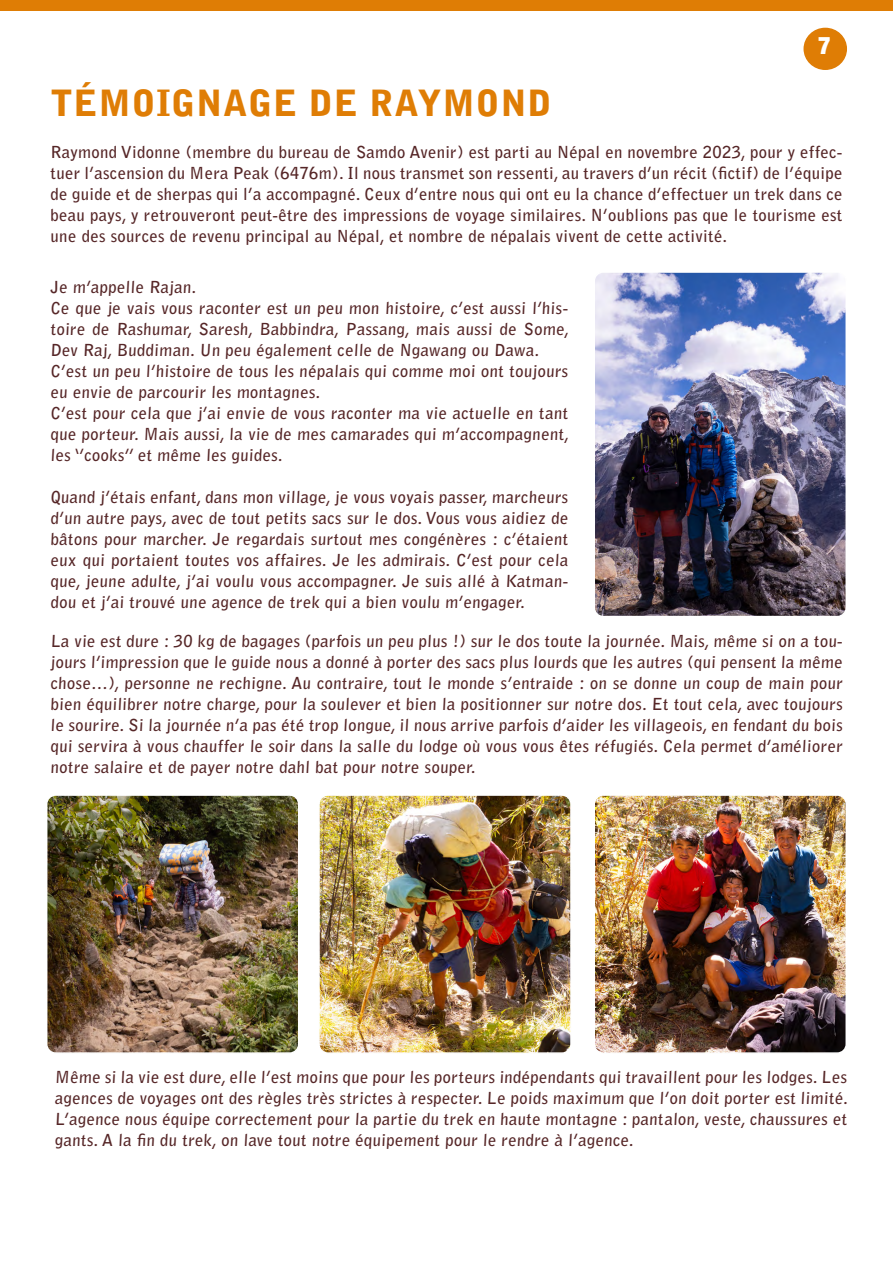
<style>
.page{position:relative;width:893px;height:1263px;background:#fff}
.page>*{position:absolute;margin:0;border:0;box-sizing:border-box;transform-origin:0 0}
.t1{font:900 36px "Bell Gothic Std";letter-spacing:.02em;color:#df7d05}
.t2{font:900 condensed 24px "Helvetica Neue";color:#fff}
.t3{font:700 16.5px/21px "Bell Gothic Std";letter-spacing:.02em;color:#562627;text-align:justify}
</style>
<div class="page">
<img style="left:321px;top:797px;width:248px;height:254px">
<div style="left:318px;top:794px;width:254px;height:260px;border:2px solid #fff;border-radius:9px"></div>
<img style="left:49px;top:797px;width:247px;height:254px">
<div style="left:46px;top:794px;width:253px;height:260px;border:2px solid #fff;border-radius:9px"></div>
<img style="left:596px;top:797px;width:248px;height:254px">
<div style="left:593px;top:794px;width:254px;height:260px;border:2px solid #fff;border-radius:9px"></div>
<div style="left:804px;top:28px;width:42px;height:41px;background:#df7d05;border-radius:50%"></div>
<div style="left:803px;top:28px;width:44px;height:42px;border:2px solid #df7d05;border-radius:50%"></div>
<img style="left:596px;top:274px;width:248px;height:340px">
<div style="left:593px;top:271px;width:254px;height:346px;border:2px solid #fff;border-radius:9px"></div>
<div style="left:0;top:0;width:893px;height:10px;background:#df7d05"></div>
<p class="t2" style="left:818px;top:26px;width:14px">7</p>
<p class="t1" style="left:50px;top:82px;width:503px">TÉMOIGNAGE DE RAYMOND</p>
<p class="t3" style="left:50px;top:142px;width:794px">Raymond Vidonne (membre du bureau de Samdo Avenir) est parti au Népal en novembre 2023, pour y effec&shy;tuer l’ascension du Mera Peak (6476m). Il nous transmet son ressenti, au travers d’un récit (fictif) de l’équipe de guide et de sherpas qui l’a accompagné. Ceux d’entre nous qui ont eu la chance d’effectuer un trek dans ce beau pays, y retrouveront peut-être des impressions de voyage similaires. N’oublions pas que le tourisme est une des sources de revenu principal au Népal, et nombre de népalais vivent de cette activité.</p>
<p class="t3" style="left:50px;top:277px;width:148px">Je m’appelle Rajan.</p>
<p class="t3" style="left:50px;top:298px;width:520px">Ce que je vais vous raconter est un peu mon histoire, c’est aussi l’his&shy;toire de Rashumar, Saresh, Babbindra, Passang, mais aussi de Some, Dev Raj, Buddiman. Un peu également celle de Ngawang ou Dawa.</p>
<p class="t3" style="left:50px;top:361px;width:520px">C’est un peu l’histoire de tous les népalais qui comme moi ont toujours eu envie de parcourir les montagnes.</p>
<p class="t3" style="left:50px;top:403px;width:520px">C’est pour cela que j’ai envie de vous raconter ma vie actuelle en tant que porteur. Mais aussi, la vie de mes camarades qui m’accompagnent, les ‘’cooks’’ et même les guides.</p>
<p class="t3" style="left:50px;top:487px;width:520px">Quand j’étais enfant, dans mon village, je vous voyais passer, marcheurs d’un autre pays, avec de tout petits sacs sur le dos. Vous vous aidiez de bâtons pour marcher. Je regardais surtout mes congénères : c’étaient eux qui portaient toutes vos affaires. Je les admirais. C’est pour cela que, jeune adulte, j’ai voulu vous accompagner. Je suis allé à Katman&shy;dou et j’ai trouvé une agence de trek qui a bien voulu m’engager.</p>
<p class="t3" style="left:50px;top:630px;width:795px">La vie est dure : 30 kg de bagages (parfois un peu plus !) sur le dos toute la journée. Mais, même si on a tou&shy;jours l’impression que le guide nous a donné à porter des sacs plus lourds que les autres (qui pensent la même chose…), personne ne rechigne. Au contraire, tout le monde s’entraide : on se donne un coup de main pour bien équilibrer notre charge, pour la soulever et bien la positionner sur notre dos. Et tout cela, avec toujours le sourire. Si la journée n’a pas été trop longue, il nous arrive parfois d’aider les villageois, en fendant du bois qui servira à vous chauffer le soir dans la salle du lodge où vous vous êtes réfugiés. Cela permet d’améliorer notre salaire et de payer notre dahl bat pour notre souper.</p>
<p class="t3" style="left:55px;top:1067px;width:795px">Même si la vie est dure, elle l’est moins que pour les porteurs indépendants qui travaillent pour les lodges. Les agences de voyages ont des règles très strictes à respecter. Le poids maximum que l’on doit porter est limité.<br>L’agence nous équipe correctement pour la partie du trek en haute montagne : pantalon, veste, chaussures et gants. A la fin du trek, on lave tout notre équipement pour le rendre à l’agence.</p>
</div>
